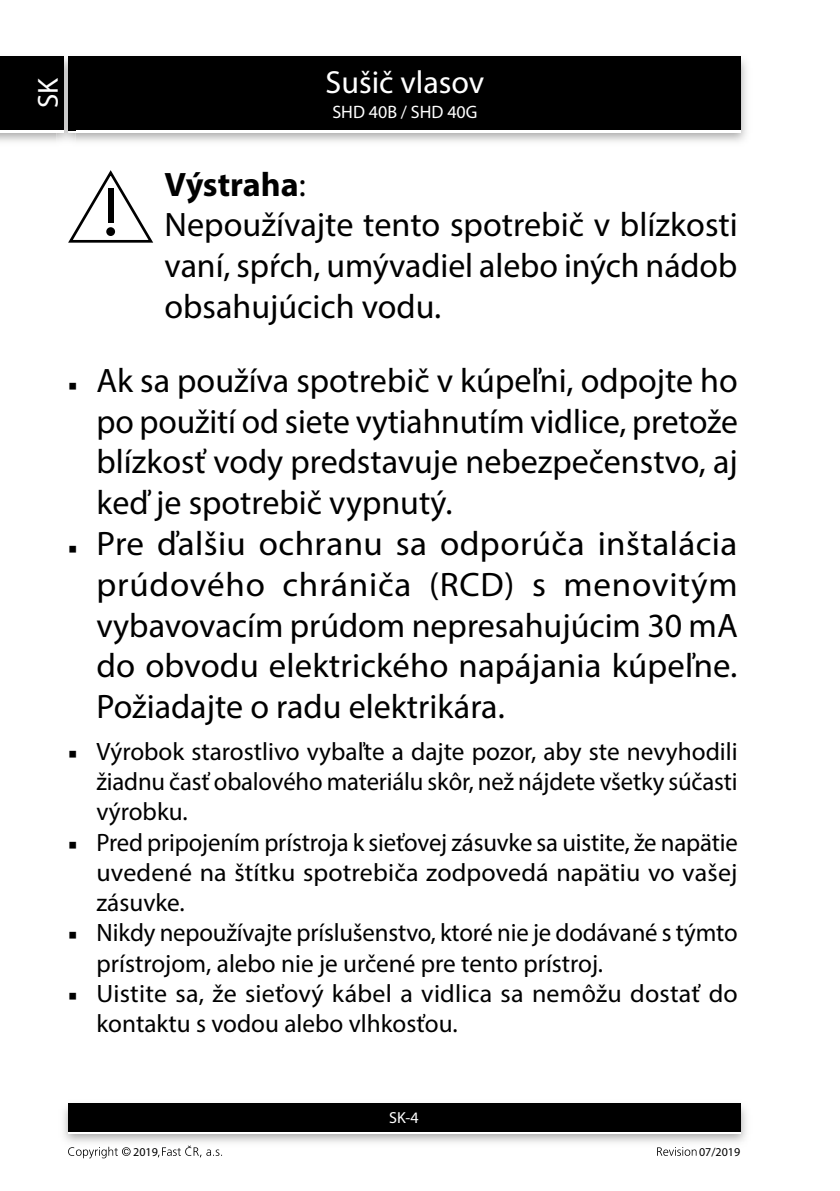
<style>
.page{position:relative;width:840px;height:1191px;background:#fff}
.page>*{position:absolute;margin:0;border:0;box-sizing:border-box;transform-origin:0 0}
.t1{font:34px/40.8px "Myriad Pro";color:#000;text-align:justify}
.t2{font:32px "Myriad Pro";color:#fff}
.t3{font:29px "Myriad Pro";color:#fff}
.t4{font:25.2px/30.2px "Myriad Pro";color:#000;text-align:justify}
.t5{font:18px "Myriad Pro";color:#fff}
.t6{font:16px "Myriad Pro";color:#fff}
.t7{font:12px "Myriad Pro";color:#000}
.s1{font-weight:700}
.s2{font-family:"Minion Pro";font-size:23px}
</style>
<div class="page">
<img style="left:0;top:56px;width:747px;height:86px">
<div style="left:68px;top:59px;width:672px;height:74px;background:#fff"></div>
<div style="left:68px;top:57px;width:672px;height:73px;background:#000"></div>
<img style="left:63px;top:1103px;width:684px;height:40px">
<div style="left:68px;top:1106px;width:672px;height:28px;background:linear-gradient(to right,#fff,#fff)"></div>
<div style="left:68px;top:1103px;width:672px;height:28px;background:#000"></div>
<img style="left:57px;top:56px;width:18px;height:86px">
<img style="left:68px;top:130px;width:7px;height:3px">
<svg style="left:68px;top:57px;width:7px;height:2px"></svg>
<img style="left:68px;top:59px;width:7px;height:71px">
<div style="left:0;top:59px;width:64px;height:74px;background:#fff"></div>
<div style="left:0;top:57px;width:64px;height:73px;background:#000"></div>
<svg style="left:68px;top:1146px;width:62px;height:12px"></svg>
<svg style="left:158px;top:1145px;width:64px;height:12px"></svg>
<svg style="left:657px;top:1147px;width:39px;height:8px"></svg>
<svg style="left:68px;top:170px;width:85px;height:73px"></svg>
<div style="left:108px;top:188px;width:5px;height:35px;background:#000"></div>
<div style="left:106px;top:227px;width:9px;height:9px;background:#000;border-radius:50%"></div>
<p class="t3" style="left:30px;top:108px;width:32px;rotate:-90deg">SK</p>
<p class="t2" style="left:325px;top:62px;width:160px">Sušič vlasov</p>
<p class="t5" style="left:332px;top:101px;width:146px">SHD 40B / SHD 40G</p>
<h1 class="t1" style="left:164px;top:163px;width:574px;text-align:left"><span class="s1">Výstraha</span>:<br>Nepoužívajte tento spotrebič v blízkosti vaní, spŕch, umývadiel alebo iných nádob obsahujúcich vodu.</h1>
<h1 class="t1" style="left:96px;top:359px;width:642px;text-indent:-28px"><span class="s2">■</span> Ak sa používa spotrebič v kúpeľni, odpojte ho po použití od siete vytiahnutím vidlice, pretože blízkosť vody predstavuje nebezpečenstvo, aj keď je spotrebič vypnutý.</h1>
<h1 class="t1" style="left:96px;top:522px;width:642px;text-indent:-28px"><span class="s2">■</span> Pre ďalšiu ochranu sa odporúča inštalácia prúdového chrániča (RCD) s menovitým vybavovacím prúdom nepresahujúcim 30 mA do obvodu elektrického napájania kúpeľne.<br>Požiadajte o radu elektrikára.</h1>
<p class="t4" style="left:96px;top:736px;width:642px;text-indent:-28px"><span class="s2">■</span> Výrobok starostlivo vybaľte a dajte pozor, aby ste nevyhodili žiadnu časť obalového materiálu skôr, než nájdete všetky súčasti výrobku.</p>
<p class="t4" style="left:96px;top:826px;width:642px;text-indent:-28px"><span class="s2">■</span> Pred pripojením prístroja k sieťovej zásuvke sa uistite, že napätie uvedené na štítku spotrebiča zodpovedá napätiu vo vašej zásuvke.</p>
<p class="t4" style="left:96px;top:917px;width:642px;text-indent:-28px"><span class="s2">■</span> Nikdy nepoužívajte príslušenstvo, ktoré nie je dodávané s týmto prístrojom, alebo nie je určené pre tento prístroj.</p>
<p class="t4" style="left:96px;top:978px;width:642px;text-indent:-28px"><span class="s2">■</span> Uistite sa, že sieťový kábel a vidlica sa nemôžu dostať do kontaktu s vodou alebo vlhkosťou.</p>
<p class="t6" style="left:389px;top:1108px;width:31px">SK-4</p>
<p class="t7" style="left:133px;top:1144px;width:26px">2019</p>
<p class="t7" style="left:698px;top:1144px;width:43px">07/2019</p>
</div>
